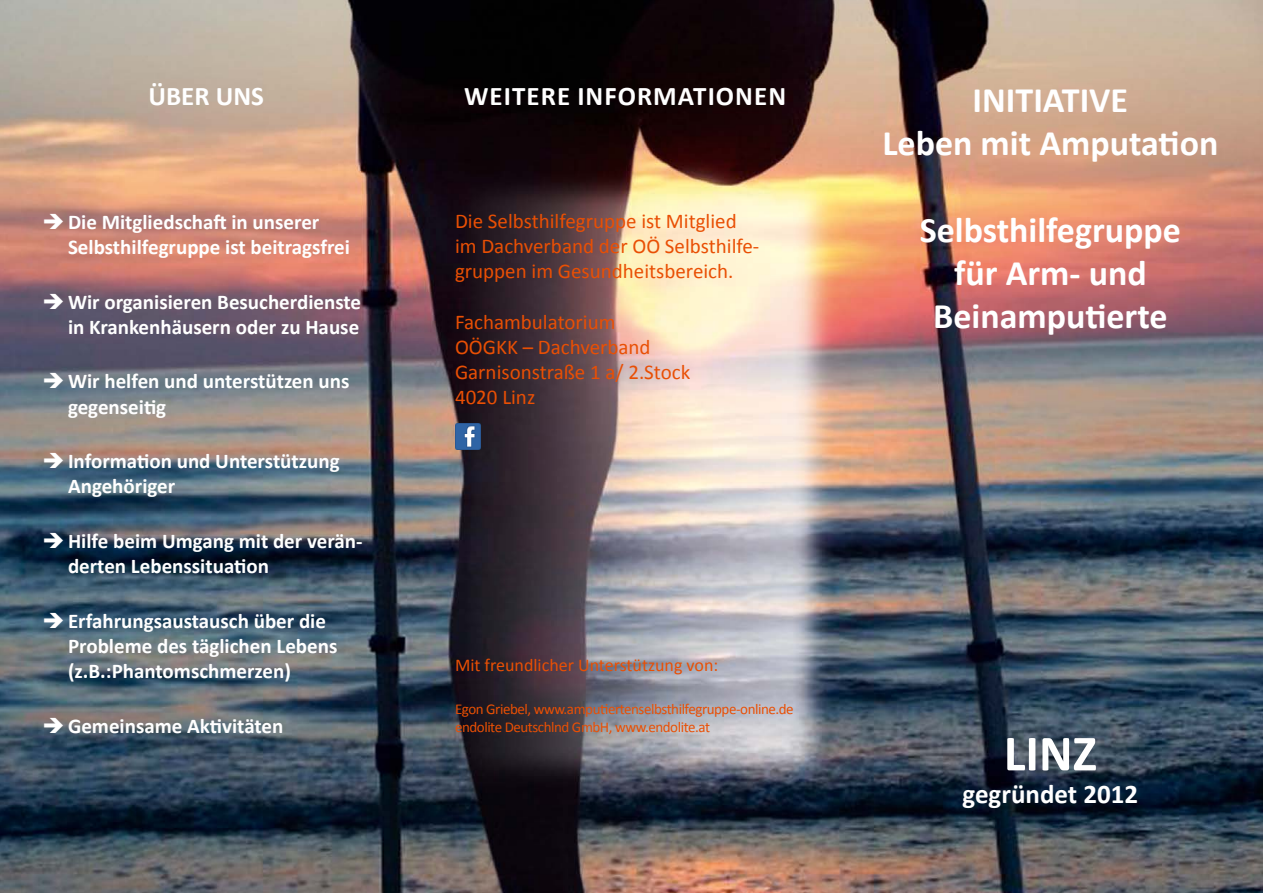
<style>
.page{position:relative;width:1263px;height:893px;background:#fff}
.page>*{position:absolute;margin:0;border:0;box-sizing:border-box;transform-origin:0 0}
.t1{font:700 51px "Calibri";color:#fff}
.t2{font:700 36px/43.2px "Calibri";color:#fff}
.t3{font:700 27px "Calibri";letter-spacing:.04em;color:#fff}
.t4{font:700 27px "Calibri";color:#fff}
.t5{font:700 21px/25.2px "Calibri";color:#fff}
.t6{font:21px/25.2px "Calibri";color:#e94f04}
.t7{font:18px "Calibri";color:#e94f04}
.t8{font:15px/18px "Calibri";letter-spacing:-.03em;color:#e94f04}
</style>
<div class="page">
<img style="left:0;top:0;width:1263px;height:893px">
<img style="left:455px;top:424px;width:25px;height:25px">
<svg style="left:65px;top:229px;width:21px;height:1px"></svg>
<svg style="left:65px;top:309px;width:21px;height:1px"></svg>
<svg style="left:65px;top:388px;width:21px;height:1px"></svg>
<svg style="left:65px;top:468px;width:21px;height:1px"></svg>
<svg style="left:65px;top:548px;width:21px;height:1px"></svg>
<svg style="left:65px;top:628px;width:21px;height:1px"></svg>
<svg style="left:65px;top:733px;width:21px;height:1px"></svg>
<p class="t3" style="left:149px;top:79px;width:117px">ÜBER UNS</p>
<p class="t5" style="left:68px;top:209px;width:283px;text-indent:-25px">➔Die Mitgliedschaft in unserer<br>Selbsthilfegruppe ist beitragsfrei</p>
<p class="t5" style="left:43px;top:289px;width:320px;text-align:right">➔Wir organisieren Besucherdienste in Krankenhäusern oder zu Hause</p>
<p class="t5" style="left:68px;top:369px;width:283px;text-indent:-25px">➔Wir helfen und unterstützen uns gegenseitig</p>
<p class="t5" style="left:43px;top:449px;width:299px">➔Information und Unterstützung<br>Angehöriger</p>
<p class="t5" style="left:68px;top:528px;width:296px;text-indent:-25px">➔Hilfe beim Umgang mit der verän&shy;derten Lebenssituation</p>
<p class="t5" style="left:68px;top:608px;width:271px;text-indent:-25px">➔Erfahrungsaustausch über die<br>Probleme des täglichen Lebens (z.B.:Phantomschmerzen)</p>
<p class="t5" style="left:43px;top:713px;width:242px">➔Gemeinsame Aktivitäten</p>
<p class="t3" style="left:464px;top:79px;width:323px">Weitere Informationen</p>
<p class="t6" style="left:455px;top:208px;width:306px">Die Selbsthilfegruppe ist Mitglied im Dachverband der OÖ Selbsthilfe&shy;gruppen im Gesundheitsbereich.</p>
<p class="t6" style="left:455px;top:309px;width:237px">Fachambulatorium<br>OÖGKK – Dachverband<br>Garnisonstraße 1 a/ 2.Stock<br>4020 Linz</p>
<h2 class="t2" style="left:882px;top:78px;width:338px;text-indent:207px">VE<br>Leben mit Amputation</h2>
<h2 class="t2" style="left:972px;top:78px;width:15px">INITIATI</h2>
<h2 class="t2" style="left:920px;top:208px;width:263px;text-align:center">Selbsthilfegruppe für Arm- und<br>Beinamputierte</h2>
<p class="t7" style="left:455px;top:654px;width:265px">Mit freundlicher Unterstützung von:</p>
<p class="t8" style="left:455px;top:700px;width:340px">Egon Griebel, www.amputiertenselbsthilfegruppe-online.de endolite Deutschlnd GmbH, www.endolite.at</p>
<h1 class="t1" style="left:1004px;top:721px;width:95px">LINZ</h1>
<p class="t4" style="left:962px;top:776px;width:177px">gegründet 2012</p>
</div>
